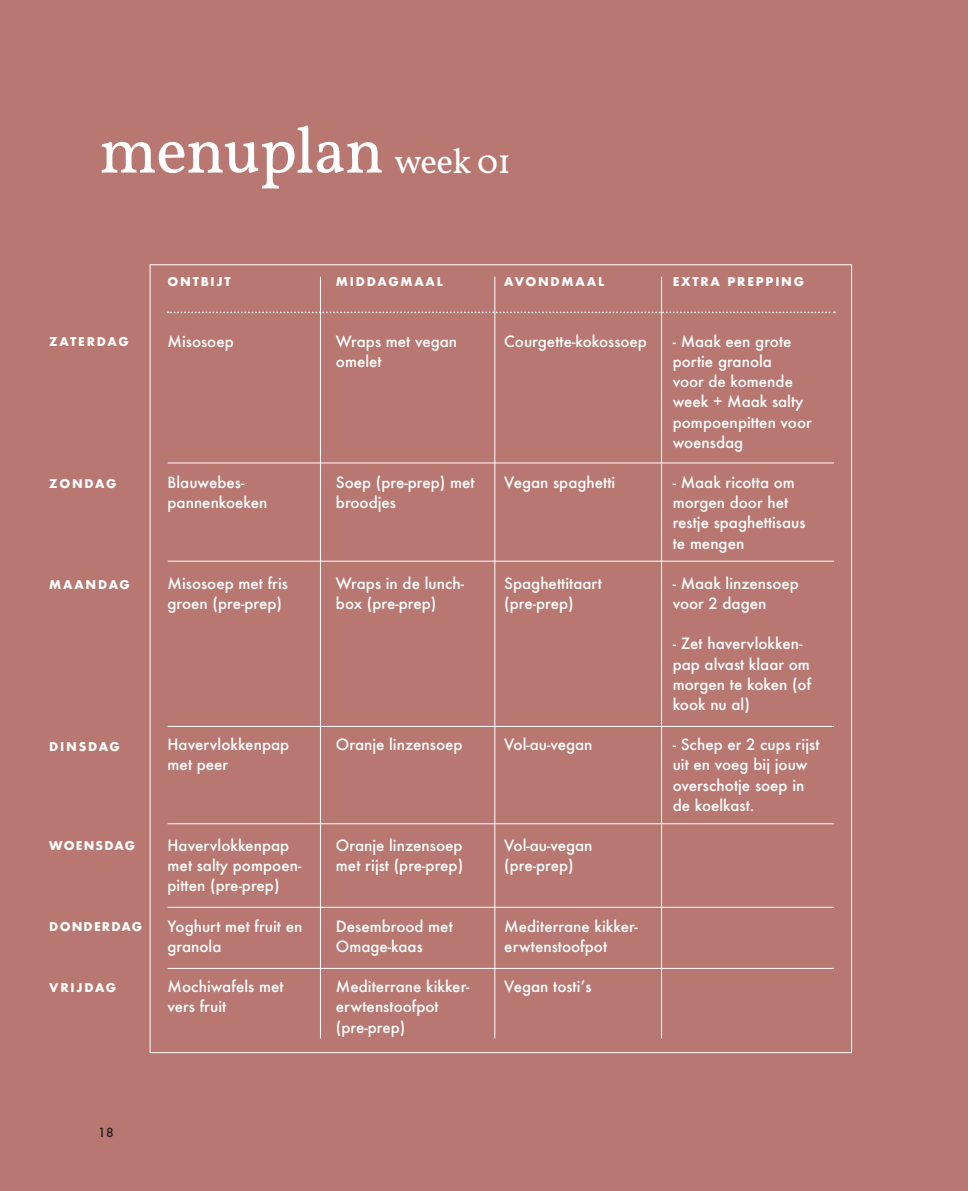
<style>
.page{position:relative;width:968px;height:1191px;background:#fff}
.page>*{position:absolute;margin:0;border:0;box-sizing:border-box;transform-origin:0 0}
.t1{font:65.62px "Vollkorn";letter-spacing:-.02em;color:#fff}
.t2{font:500 15.05px/20.1px "Futura";color:#fff}
.t3{font:500 12.25px "Futura";color:#231f20}
.t4{font:700 11.72px "Futura";letter-spacing:.15em;color:#fff}
.t5{font:700 11.72px "Futura";letter-spacing:.1em;color:#fff}
.s1{font-size:35px}
</style>
<div class="page">
<div style="left:0;top:0;width:967px;height:1191px;background:#b87871"></div>
<svg style="left:167px;top:311px;width:667px;height:2px"></svg>
<hr style="left:167px;top:462px;width:666px;height:1px;background:#fff">
<hr style="left:167px;top:726px;width:666px;height:1px;background:#fff">
<hr style="left:167px;top:561px;width:666px;height:1px;background:#fff">
<hr style="left:167px;top:823px;width:666px;height:1px;background:#fff">
<hr style="left:167px;top:907px;width:666px;height:1px;background:#fff">
<hr style="left:167px;top:968px;width:666px;height:1px;background:#fff">
<hr style="left:320px;top:277px;width:1px;height:761px;background:#fff">
<hr style="left:494px;top:277px;width:1px;height:761px;background:#fff">
<hr style="left:661px;top:277px;width:1px;height:761px;background:#fff">
<h1 class="t1" style="left:99px;top:102px;width:413px">menuplan <span class="s1">week 01</span></h1>
<p class="t4" style="left:167px;top:273px;width:65px">ONTBIJT</p>
<p class="t4" style="left:336px;top:273px;width:109px">MIDDAGMAAL</p>
<p class="t4" style="left:504px;top:273px;width:101px">AVONDMAAL</p>
<p class="t4" style="left:672px;top:273px;width:133px">EXTRA PREPPING</p>
<p class="t4" style="left:49px;top:333px;width:81px">ZATERDAG</p>
<p class="t2" style="left:167px;top:331px;width:68px">Misosoep</p>
<p class="t4" style="left:49px;top:475px;width:69px">ZONDAG</p>
<p class="t4" style="left:49px;top:575px;width:82px">MAANDAG</p>
<p class="t2" style="left:167px;top:472px;width:101px">Blauwebes&shy;pannenkoeken</p>
<p class="t2" style="left:167px;top:573px;width:122px">Misosoep met fris groen (pre-prep)</p>
<p class="t4" style="left:49px;top:738px;width:72px">DINSDAG</p>
<p class="t2" style="left:167px;top:734px;width:123px">Havervlokkenpap met peer</p>
<p class="t2" style="left:336px;top:331px;width:123px">Wraps met vegan omelet</p>
<p class="t2" style="left:336px;top:472px;width:140px">Soep (pre-prep) met broodjes</p>
<p class="t2" style="left:336px;top:573px;width:130px">Wraps in de lunch&shy;box (pre-prep)</p>
<p class="t2" style="left:336px;top:734px;width:128px">Oranje linzensoep</p>
<p class="t2" style="left:504px;top:331px;width:144px">Courgette-kokossoep</p>
<p class="t2" style="left:504px;top:472px;width:112px">Vegan spaghetti</p>
<p class="t2" style="left:504px;top:573px;width:99px">Spaghettitaart (pre-prep)</p>
<p class="t2" style="left:504px;top:734px;width:90px">Vol-au-vegan</p>
<p class="t2" style="left:672px;top:331px;width:140px">- Maak een grote portie granola<br>voor de komende week + Maak salty pompoenpitten voor woensdag</p>
<p class="t2" style="left:672px;top:472px;width:134px">- Maak ricotta om morgen door het restje spaghettisaus te mengen</p>
<p class="t2" style="left:672px;top:573px;width:128px">- Maak linzensoep voor 2 dagen</p>
<p class="t2" style="left:672px;top:633px;width:140px">- Zet havervlokken&shy;pap alvast klaar om morgen te koken (of kook nu al)</p>
<p class="t2" style="left:672px;top:734px;width:148px">- Schep er 2 cups rijst uit en voeg bij jouw overschotje soep in de koelkast.</p>
<p class="t5" style="left:49px;top:837px;width:87px">WOENSDAG</p>
<p class="t5" style="left:49px;top:918px;width:94px">DONDERDAG</p>
<p class="t4" style="left:49px;top:979px;width:68px">VRIJDAG</p>
<p class="t2" style="left:167px;top:835px;width:135px">Havervlokkenpap met salty pompoen&shy;pitten (pre-prep)</p>
<p class="t2" style="left:167px;top:916px;width:136px">Yoghurt met fruit en granola</p>
<p class="t2" style="left:167px;top:976px;width:118px">Mochiwafels met vers fruit</p>
<p class="t2" style="left:336px;top:835px;width:129px">Oranje linzensoep met rijst (pre-prep)</p>
<p class="t2" style="left:336px;top:916px;width:118px">Desembrood met<br>Omage-kaas</p>
<p class="t2" style="left:336px;top:976px;width:135px">Mediterrane kikker&shy;erwtenstoofpot (pre-prep)</p>
<p class="t2" style="left:504px;top:835px;width:90px">Vol-au-vegan (pre-prep)</p>
<p class="t2" style="left:504px;top:916px;width:135px">Mediterrane kikker&shy;erwtenstoofpot</p>
<p class="t2" style="left:504px;top:976px;width:89px">Vegan tosti’s</p>
<p class="t3" style="left:98px;top:1123px;width:17px">18</p>
</div>
